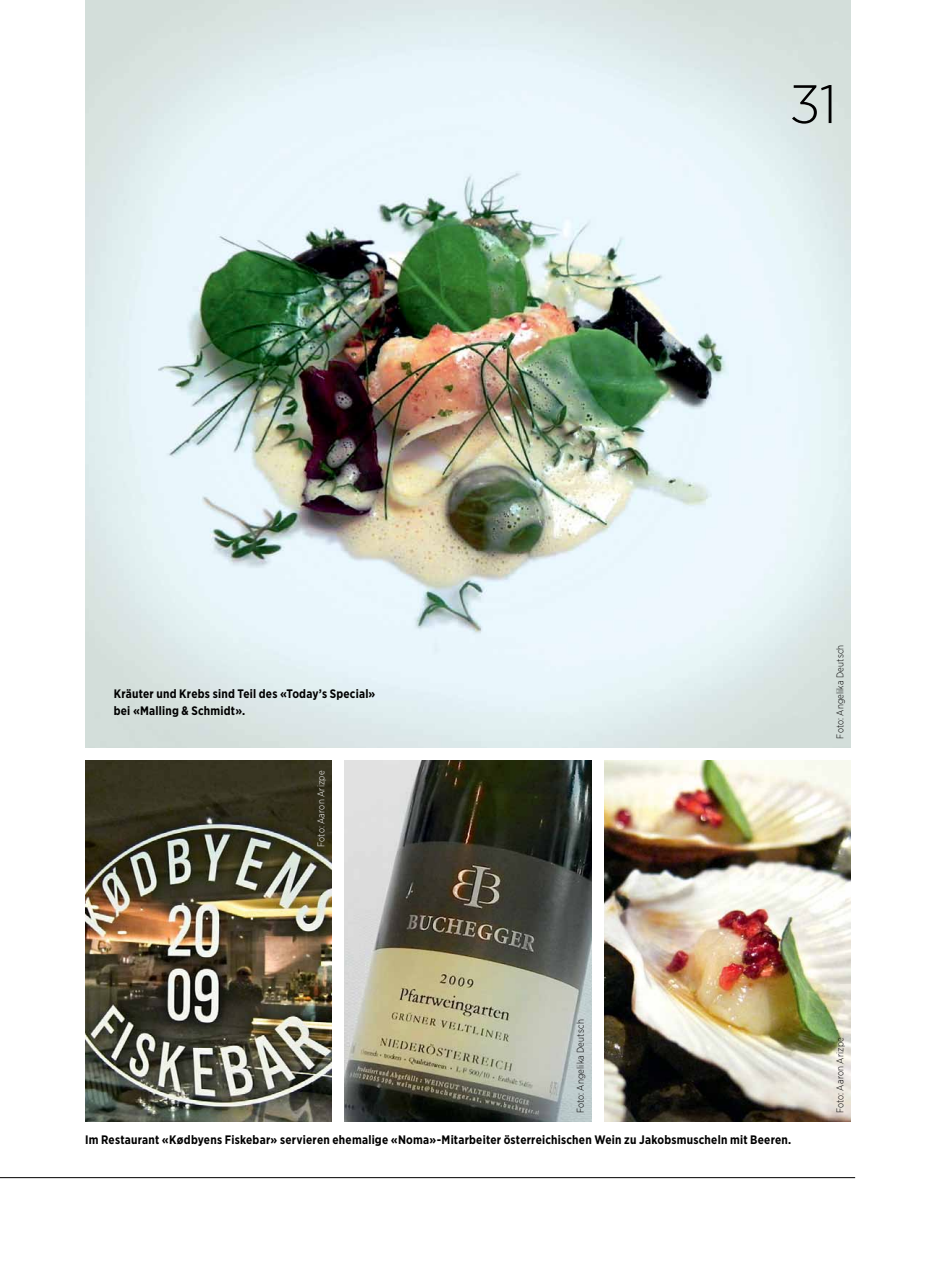
<style>
.page{position:relative;width:936px;height:1263px;background:#fff}
.page>*{position:absolute;margin:0;border:0;box-sizing:border-box;transform-origin:0 0}
.t1{font:300 54px "Gotham Narrow";color:#000;scale:1.1 1}
.t2{font:700 12.3px/16.5px "Gotham Narrow";letter-spacing:.02em;color:#000;scale:.95 1}
.t3{font:300 9.75px "Gotham Narrow";letter-spacing:.02em;color:#000;scale:.95 1}
.t4{font:300 9.75px "Gotham Narrow";letter-spacing:.015em;color:#fff;scale:.95 1}
</style>
<div class="page">
<img style="left:85px;top:0;width:765px;height:748px">
<hr style="left:0;top:1177px;width:855px;height:1px;background:#000">
<img style="left:344px;top:761px;width:247px;height:360px">
<img style="left:604px;top:761px;width:246px;height:360px">
<img style="left:85px;top:761px;width:247px;height:360px">
<h1 class="t1" style="left:789px;top:71px;width:45px">31</h1>
<p class="t2" style="left:114px;top:686px;width:277px">Kräuter und Krebs sind Teil des «Today’s Special» bei «Malling &amp; Schmidt».</p>
<p class="t4" style="left:315px;top:847px;width:82px;rotate:-90deg">Foto: Aaron Arizpe</p>
<p class="t3" style="left:574px;top:1113px;width:100px;rotate:-90deg">Foto: Angelika Deutsch</p>
<p class="t3" style="left:833px;top:739px;width:100px;rotate:-90deg">Foto: Angelika Deutsch</p>
<p class="t3" style="left:833px;top:1113px;width:82px;rotate:-90deg">Foto: Aaron Arizpe</p>
<p class="t2" style="left:85px;top:1131px;width:745px">Im Restaurant «Kødbyens Fiskebar» servieren ehemalige «Noma»-Mitarbeiter österreichischen Wein zu Jakobsmuscheln mit Beeren.</p>
</div>
